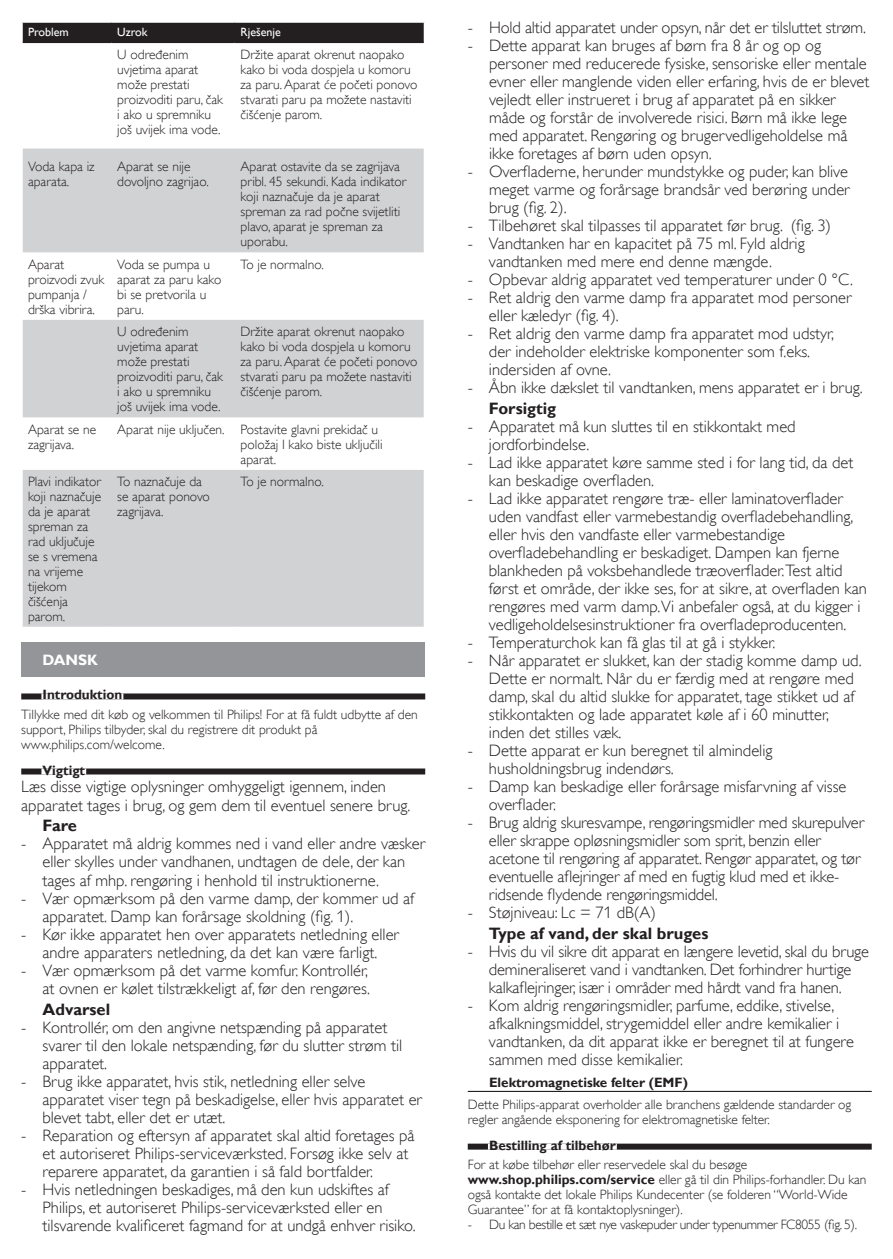
<style>
.page{position:relative;width:893px;height:1259px;background:#fff}
.page>*{position:absolute;margin:0;border:0;box-sizing:border-box;transform-origin:0 0}
.t1{font:16.5px/18px "Gill Sans Alt One WGL Light";color:#231f20}
.t2{font:700 16.5px "Gill Sans Alt One WGL";color:#231f20}
.t3{font:700 15px "Gill Sans Alt One WGL";color:#fff}
.t4{font:13.5px/15px "Gill Sans Alt One WGL Light";color:#231f20}
.t5{font:700 13.5px "Gill Sans Alt One WGL";color:#231f20}
.t6{font:13.5px "Gill Sans Alt One WGL Light";letter-spacing:-.025em;color:#231f20}
.t7{font:12px "Gill Sans Alt One WGL";color:#fff}
.s1{font-family:"Gill Sans Alt One WGL";font-weight:700}
</style>
<div class="page">
<hr style="left:468px;top:1091px;width:404px;height:1px;background:#231f20">
<div style="left:468px;top:1143px;width:404px;height:6px;background:#231f20"></div>
<div style="left:488px;top:1143px;width:129px;height:6px;background:#fff"></div>
<div style="left:21px;top:693px;width:404px;height:6px;background:#231f20"></div>
<div style="left:41px;top:693px;width:82px;height:6px;background:#fff"></div>
<div style="left:21px;top:768px;width:404px;height:6px;background:#231f20"></div>
<div style="left:41px;top:768px;width:45px;height:6px;background:#fff"></div>
<svg style="left:23px;top:148px;width:401px;height:479px;fill:#d1d2d4"></svg>
<div style="left:22px;top:22px;width:403px;height:20px;background:#231f20"></div>
<hr style="left:23px;top:42px;width:88px;height:1px;background:#231f20">
<hr style="left:111px;top:42px;width:124px;height:1px;background:#231f20">
<hr style="left:235px;top:42px;width:189px;height:1px;background:#231f20">
<div style="left:21px;top:643px;width:404px;height:34px;background:#939598"></div>
<p class="t7" style="left:28px;top:23px;width:42px">Problem</p>
<p class="t7" style="left:117px;top:23px;width:32px">Uzrok</p>
<p class="t7" style="left:241px;top:23px;width:42px">Rješenje</p>
<p class="t4" style="left:117px;top:47px;width:107px">U određenim uvjetima aparat može prestati proizvoditi paru, čak i ako u spremniku još uvijek ima vode.</p>
<p class="t4" style="left:241px;top:47px;width:178px">Držite aparat okrenut naopako kako bi voda dospjela u komoru za paru. Aparat će početi ponovo stvarati paru pa možete nastaviti čišćenje parom.</p>
<p class="t4" style="left:28px;top:159px;width:68px">Voda kapa iz aparata.</p>
<p class="t4" style="left:117px;top:159px;width:93px">Aparat se nije dovoljno zagrijao.</p>
<p class="t4" style="left:241px;top:159px;width:167px">Aparat ostavite da se zagrijava pribl. 45 sekundi. Kada indikator koji naznačuje da je aparat spreman za rad počne svijetliti plavo, aparat je spreman za uporabu.</p>
<p class="t4" style="left:28px;top:257px;width:78px">Aparat proizvodi zvuk pumpanja / drška vibrira.</p>
<p class="t4" style="left:117px;top:257px;width:106px">Voda se pumpa u aparat za paru kako bi se pretvorila u paru.</p>
<p class="t4" style="left:241px;top:257px;width:85px">To je normalno.</p>
<p class="t4" style="left:117px;top:324px;width:107px">U određenim uvjetima aparat može prestati proizvoditi paru, čak i ako u spremniku još uvijek ima vode.</p>
<p class="t4" style="left:241px;top:324px;width:178px">Držite aparat okrenut naopako kako bi voda dospjela u komoru za paru. Aparat će početi ponovo stvarati paru pa možete nastaviti čišćenje parom.</p>
<p class="t4" style="left:28px;top:422px;width:70px">Aparat se ne zagrijava.</p>
<p class="t4" style="left:241px;top:422px;width:144px;text-indent:-123px">Aparat nije uključen. Postavite glavni prekidač u položaj I kako biste uključili aparat.</p>
<p class="t4" style="left:28px;top:474px;width:75px">Plavi indikator koji naznačuje da je aparat spreman za rad uključuje se s vremena na vrijeme tijekom čišćenja parom.</p>
<p class="t4" style="left:117px;top:474px;width:94px">To naznačuje da se aparat ponovo zagrijava.</p>
<p class="t4" style="left:241px;top:474px;width:85px">To je normalno.</p>
<p class="t3" style="left:43px;top:650px;width:57px">DANSK</p>
<p class="t5" style="left:43px;top:685px;width:81px">Introduktion</p>
<p class="t4" style="left:21px;top:707px;width:398px">Tillykke med dit køb og velkommen til Philips! For at få fuldt udbytte af den support, Philips tilbyder, skal du registrere dit produkt på www.philips.com/welcome.</p>
<p class="t5" style="left:43px;top:760px;width:44px">Vigtigt</p>
<p class="t1" style="left:21px;top:778px;width:391px">Læs disse vigtige oplysninger omhyggeligt igennem, inden apparatet tages i brug, og gem dem til eventuel senere brug.</p>
<p class="t2" style="left:43px;top:814px;width:36px">Fare</p>
<p class="t1" style="left:43px;top:835px;width:384px;text-indent:-21px">- Apparatet må aldrig kommes ned i vand eller andre væsker eller skylles under vandhanen, undtagen de dele, der kan tages af mhp. rengøring i henhold til instruktionerne.</p>
<p class="t1" style="left:43px;top:889px;width:373px;text-indent:-21px">- Vær opmærksom på den varme damp, der kommer ud af apparatet. Damp kan forårsage skoldning (fig. 1).</p>
<p class="t1" style="left:21px;top:925px;width:379px;text-align:center">- Kør ikke apparatet hen over apparatets netledning eller andre apparaters netledning, da det kan være farligt.</p>
<p class="t1" style="left:21px;top:961px;width:350px;text-align:right">- Vær opmærksom på det varme komfur. Kontrollér, at ovnen er kølet tilstrækkeligt af, før den rengøres.</p>
<p class="t2" style="left:43px;top:997px;width:69px">Advarsel</p>
<p class="t1" style="left:43px;top:1018px;width:361px;text-indent:-21px">- Kontrollér, om den angivne netspænding på apparatet svarer til den lokale netspænding, før du slutter strøm til apparatet.</p>
<p class="t1" style="left:43px;top:1072px;width:381px;text-indent:-21px">- Brug ikke apparatet, hvis stik, netledning eller selve apparatet viser tegn på beskadigelse, eller hvis apparatet er blevet tabt, eller det er utæt.</p>
<p class="t1" style="left:43px;top:1126px;width:374px;text-indent:-21px">- Reparation og eftersyn af apparatet skal altid foretages på et autoriseret Philips-serviceværksted. Forsøg ikke selv at reparere apparatet, da garantien i så fald bortfalder.</p>
<p class="t1" style="left:43px;top:1180px;width:375px;text-indent:-21px">- Hvis netledningen beskadiges, må den kun udskiftes af<br>Philips, et autoriseret Philips-serviceværksted eller en tilsvarende kvalificeret fagmand for at undgå enhver risiko.</p>
<p class="t1" style="left:468px;top:18px;width:400px">- Hold altid apparatet under opsyn, når det er tilsluttet strøm.</p>
<p class="t1" style="left:489px;top:36px;width:382px;text-indent:-21px">- Dette apparat kan bruges af børn fra 8 år og op og personer med reducerede fysiske, sensoriske eller mentale evner eller manglende viden eller erfaring, hvis de er blevet vejledt eller instrueret i brug af apparatet på en sikker måde og forstår de involverede risici. Børn må ikke lege med apparatet. Rengøring og brugervedligeholdelse må ikke foretages af børn uden opsyn.</p>
<p class="t1" style="left:489px;top:162px;width:362px;text-align:justify;text-indent:-21px">- Overfladerne, herunder mundstykke og puder, kan blive meget varme og forårsage brandsår ved berøring under brug (fig. 2).</p>
<p class="t1" style="left:468px;top:216px;width:365px">- Tilbehøret skal tilpasses til apparatet før brug. (fig. 3)</p>
<p class="t1" style="left:489px;top:234px;width:317px;text-indent:-21px">- Vandtanken har en kapacitet på 75 ml. Fyld aldrig vandtanken med mere end denne mængde.</p>
<p class="t1" style="left:468px;top:270px;width:387px">- Opbevar aldrig apparatet ved temperaturer under 0 °C.</p>
<p class="t1" style="left:489px;top:288px;width:364px;text-indent:-21px">- Ret aldrig den varme damp fra apparatet mod personer eller kæledyr (fig. 4).</p>
<p class="t1" style="left:489px;top:324px;width:347px;text-indent:-21px">- Ret aldrig den varme damp fra apparatet mod udstyr, der indeholder elektriske komponenter som f.eks. indersiden af ovne.</p>
<p class="t1" style="left:468px;top:378px;width:396px">- Åbn ikke dækslet til vandtanken, mens apparatet er i brug.</p>
<p class="t2" style="left:489px;top:397px;width:69px">Forsigtig</p>
<p class="t1" style="left:489px;top:417px;width:308px;text-indent:-21px">- Apparatet må kun sluttes til en stikkontakt med jordforbindelse.</p>
<p class="t1" style="left:489px;top:453px;width:366px;text-indent:-21px">- Lad ikke apparatet køre samme sted i for lang tid, da det kan beskadige overfladen.</p>
<p class="t1" style="left:489px;top:489px;width:379px;text-indent:-21px">- Lad ikke apparatet rengøre træ- eller laminatoverflader uden vandfast eller varmebestandig overfladebehandling, eller hvis den vandfaste eller varmebestandige overfladebehandling er beskadiget. Dampen kan fjerne blankheden på voksbehandlede træoverflader.Test altid først et område, der ikke ses, for at sikre, at overfladen kan rengøres med varm damp.Vi anbefaler også, at du kigger i vedligeholdelsesinstruktioner fra overfladeproducenten.</p>
<p class="t1" style="left:468px;top:633px;width:309px">- Temperaturchok kan få glas til at gå i stykker.</p>
<p class="t1" style="left:489px;top:651px;width:374px;text-indent:-21px">- Når apparatet er slukket, kan der stadig komme damp ud.<br>Dette er normalt. Når du er færdig med at rengøre med damp, skal du altid slukke for apparatet, tage stikket ud af stikkontakten og lade apparatet køle af i 60 minutter, inden det stilles væk.</p>
<p class="t1" style="left:489px;top:741px;width:285px;text-indent:-21px">- Dette apparat er kun beregnet til almindelig husholdningsbrug indendørs.</p>
<p class="t1" style="left:489px;top:777px;width:359px;text-indent:-21px">- Damp kan beskadige eller forårsage misfarvning af visse overflader.</p>
<p class="t1" style="left:489px;top:813px;width:377px;text-indent:-21px">- Brug aldrig skuresvampe, rengøringsmidler med skurepulver eller skrappe opløsningsmidler som sprit, benzin eller acetone til rengøring af apparatet. Rengør apparatet, og tør eventuelle aflejringer af med en fugtig klud med et ikke&shy;ridsende flydende rengøringsmiddel.</p>
<p class="t1" style="left:468px;top:903px;width:190px">- Støjniveau: Lc = 71 dB(A)</p>
<p class="t2" style="left:489px;top:922px;width:221px">Type af vand, der skal bruges</p>
<p class="t1" style="left:468px;top:942px;width:403px;text-align:center">- Hvis du vil sikre dit apparat en længere levetid, skal du bruge demineraliseret vand i vandtanken. Det forhindrer hurtige kalkaflejringer, især i områder med hårdt vand fra hanen.</p>
<p class="t1" style="left:489px;top:996px;width:366px;text-indent:-21px">- Kom aldrig rengøringsmidler, parfume, eddike, stivelse, afkalkningsmiddel, strygemiddel eller andre kemikalier i vandtanken, da dit apparat ikke er beregnet til at fungere sammen med disse kemikalier.</p>
<p class="t5" style="left:489px;top:1072px;width:200px">Elektromagnetiske felter (EMF)</p>
<p class="t4" style="left:468px;top:1097px;width:385px">Dette Philips-apparat overholder alle branchens gældende standarder og regler angående eksponering for elektromagnetiske felter.</p>
<p class="t5" style="left:489px;top:1135px;width:128px">Bestilling af tilbehør</p>
<p class="t4" style="left:468px;top:1157px;width:400px">For at købe tilbehør eller reservedele skal du besøge <span class="s1">www.shop.philips.com/service</span> eller gå til din Philips-forhandler. Du kan også kontakte det lokale Philips Kundecenter (se folderen “World-Wide Guarantee” for at få kontaktoplysninger).</p>
<p class="t6" style="left:468px;top:1215px;width:391px">- Du kan bestille et sæt nye vaskepuder under typenummer FC8055 (fig. 5).</p>
</div>
